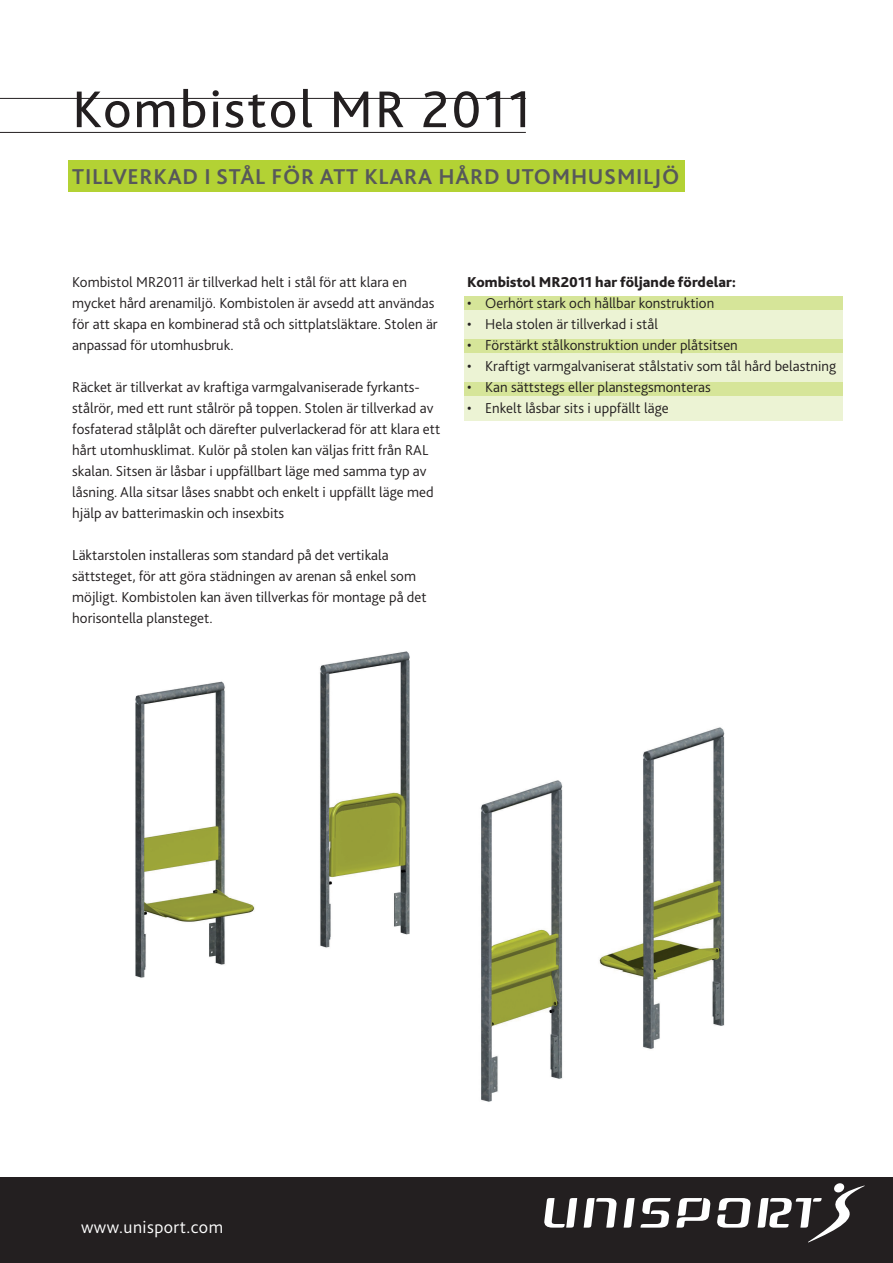
<style>
.page{position:relative;width:893px;height:1263px;background:#fff}
.page>*{position:absolute;margin:0;border:0;box-sizing:border-box;transform-origin:0 0}
.t1{font:54px "Bliss 2";letter-spacing:.04em;color:#231f20}
.t2{font:700 22.5px "Bliss 2";letter-spacing:.03em;color:#57585a}
.t3{font:300 18px "Bliss 2";letter-spacing:.025em;color:#fff}
.text{font:300 15px/21px "Bliss 2";color:#231f20}
.text-2{font:800 15px "Bliss 2";color:#231f20}
</style>
<div class="page">
<div style="left:465px;top:310px;width:378px;height:111px;background:#ecf3d4"></div>
<div style="left:465px;top:296px;width:378px;height:14px;background:#d6e599"></div>
<div style="left:0;top:1178px;width:893px;height:85px;background:#231f20"></div>
<svg style="left:544px;top:1183px;width:321px;height:59px"></svg>
<div style="left:68px;top:161px;width:617px;height:31px;background:#b3d234"></div>
<hr style="left:0;top:98px;width:526px;height:1px;background:#231f20">
<hr style="left:0;top:132px;width:526px;height:1px;background:#231f20">
<div style="left:465px;top:339px;width:378px;height:14px;background:#d6e599"></div>
<div style="left:465px;top:382px;width:378px;height:13px;background:#d6e599"></div>
<img style="left:135px;top:651px;width:275px;height:327px">
<img style="left:480px;top:727px;width:245px;height:375px">
<p class="t1" style="left:72px;top:76px;width:460px">Kombistol MR 2011</p>
<p class="t2" style="left:72px;top:163px;width:608px">TILLVERKAD I STÅL FÖR ATT KLARA HÅRD UTOMHUSMILJÖ</p>
<p class="text" style="left:72px;top:271px;width:367px">Kombistol MR2011 är tillverkad helt i stål för att klara en mycket hård arenamiljö. Kombistolen är avsedd att användas för att skapa en kombinerad stå och sittplatsläktare. Stolen är anpassad för utomhusbruk.</p>
<p class="text" style="left:72px;top:376px;width:370px">Räcket är tillverkat av kraftiga varmgalvaniserade fyrkants&shy;stålrör, med ett runt stålrör på toppen. Stolen är tillverkad av fosfaterad stålplåt och därefter pulverlackerad för att klara ett hårt utomhusklimat. Kulör på stolen kan väljas fritt från RAL skalan. Sitsen är låsbar i uppfällbart läge med samma typ av låsning. Alla sitsar låses snabbt och enkelt i uppfällt läge med hjälp av batterimaskin och insexbits</p>
<p class="text" style="left:72px;top:544px;width:318px">Läktarstolen installeras som standard på det vertikala</p>
<p class="text" style="left:72px;top:565px;width:356px">sättsteget, för att göra städningen av arenan så enkel som möjligt. Kombistolen kan även tillverkas för montage på det horisontella plansteget.</p>
<p class="text-2" style="left:467px;top:273px;width:270px">Kombistol MR2011 har följande fördelar:</p>
<p class="text" style="left:467px;top:292px;width:249px">• Oerhört stark och hållbar konstruktion</p>
<p class="text" style="left:467px;top:313px;width:192px">• Hela stolen är tillverkad i stål</p>
<p class="text" style="left:467px;top:334px;width:272px">• Förstärkt stålkonstruktion under plåtsitsen</p>
<p class="text" style="left:467px;top:355px;width:371px">• Kraftigt varmgalvaniserat stålstativ som tål hård belastning</p>
<p class="text" style="left:467px;top:376px;width:245px">• Kan sättstegs eller planstegsmonteras</p>
<p class="text" style="left:467px;top:397px;width:203px">• Enkelt låsbar sits i uppfällt läge</p>
<p class="t3" style="left:81px;top:1216px;width:144px">www.unisport.com</p>
</div>
